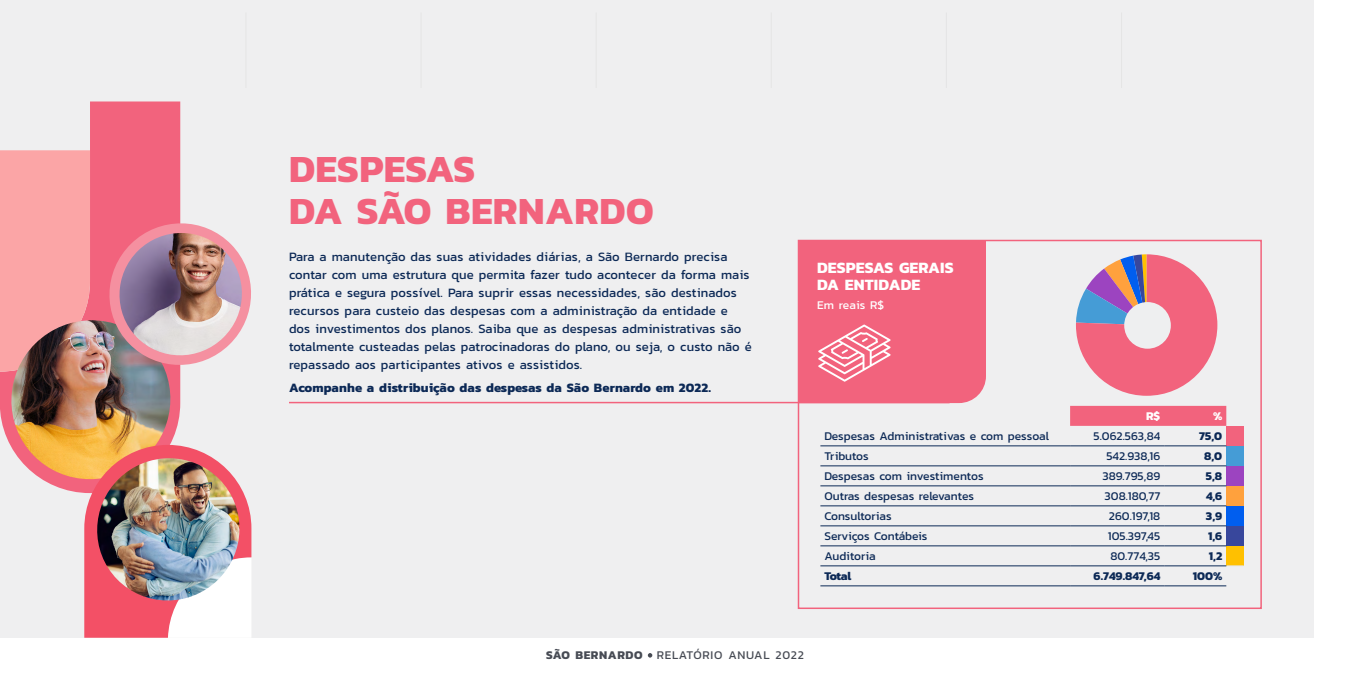
<style>
.page{position:relative;width:1350px;height:675px;background:#fff}
.page>*{position:absolute;margin:0;border:0;box-sizing:border-box;transform-origin:0 0}
.t1{font:700 39px/42px "Kanit";letter-spacing:.01em;color:#f2637d}
.t2{font:700 16px/17px "Kanit";letter-spacing:.01em;color:#fff}
.t3{font:13px/18px "Kanit";letter-spacing:.01em;color:#0c2956}
.t4{font:700 13px "Kanit";letter-spacing:.01em;color:#0c2956}
.t5{font:12px "Kanit";color:#0c2956}
.t6{font:700 12px "Kanit";color:#0c2956}
.t7{font:12px "Kanit";letter-spacing:.06em;color:#474b54}
.t8{font:12px "Kanit";letter-spacing:.01em;color:#fff}
.t9{font:700 12px "Kanit";color:#fff}
.s1{font-weight:700}
</style>
<div class="page">
<div style="left:0;top:0;width:1313px;height:638px;background:#efeff0"></div>
<svg style="left:648px;top:653px;width:4px;height:5px"></svg>
<div style="left:798px;top:240px;width:464px;height:369px;border:2px solid #f2637d"></div>
<div style="left:1070px;top:406px;width:156px;height:20px;background:#f2637d"></div>
<div style="left:1226px;top:426px;width:18px;height:20px;background:#f2637d"></div>
<div style="left:1226px;top:446px;width:18px;height:20px;background:#459cd6"></div>
<div style="left:1226px;top:466px;width:18px;height:20px;background:#9c44c0"></div>
<div style="left:1226px;top:486px;width:18px;height:20px;background:#ffa13d"></div>
<div style="left:1226px;top:506px;width:18px;height:20px;background:#005eef"></div>
<div style="left:1226px;top:526px;width:18px;height:20px;background:#38479c"></div>
<div style="left:1226px;top:546px;width:18px;height:20px;background:#ffc000"></div>
<svg style="left:1226px;top:565px;width:18px;height:1px"></svg>
<hr style="left:820px;top:445px;width:250px;height:1px;background:#0c2956">
<hr style="left:1070px;top:445px;width:94px;height:1px;background:#0c2956">
<hr style="left:1164px;top:445px;width:62px;height:1px;background:#0c2956">
<hr style="left:820px;top:465px;width:250px;height:1px;background:#0c2956">
<hr style="left:1070px;top:465px;width:94px;height:1px;background:#0c2956">
<hr style="left:1164px;top:465px;width:62px;height:1px;background:#0c2956">
<hr style="left:820px;top:485px;width:250px;height:1px;background:#0c2956">
<hr style="left:1070px;top:485px;width:94px;height:1px;background:#0c2956">
<hr style="left:1164px;top:485px;width:62px;height:1px;background:#0c2956">
<hr style="left:820px;top:505px;width:250px;height:1px;background:#0c2956">
<hr style="left:1070px;top:505px;width:94px;height:1px;background:#0c2956">
<hr style="left:1164px;top:505px;width:62px;height:1px;background:#0c2956">
<hr style="left:820px;top:565px;width:250px;height:1px;background:#0c2956">
<hr style="left:1070px;top:565px;width:94px;height:1px;background:#0c2956">
<hr style="left:1164px;top:565px;width:62px;height:1px;background:#0c2956">
<hr style="left:820px;top:585px;width:250px;height:1px;background:#0c2956">
<hr style="left:1070px;top:585px;width:94px;height:1px;background:#0c2956">
<hr style="left:1164px;top:585px;width:62px;height:1px;background:#0c2956">
<hr style="left:820px;top:525px;width:250px;height:1px;background:#0c2956">
<hr style="left:1070px;top:525px;width:94px;height:1px;background:#0c2956">
<hr style="left:1164px;top:525px;width:62px;height:1px;background:#0c2956">
<hr style="left:820px;top:545px;width:250px;height:1px;background:#0c2956">
<hr style="left:1070px;top:545px;width:94px;height:1px;background:#0c2956">
<hr style="left:1164px;top:545px;width:62px;height:1px;background:#0c2956">
<div style="left:798px;top:240px;width:188px;height:163px;background:#f2637d"></div>
<hr style="left:289px;top:402px;width:661px;height:1px;background:#f2637d">
<svg style="left:1076px;top:254px;width:141px;height:142px;fill:#f2637d"></svg>
<div style="left:1124px;top:302px;width:47px;height:47px;background:#eeeff0;border-radius:50%"></div>
<svg style="left:0;top:102px;width:180px;height:391px;fill:#f2637d"></svg>
<div style="left:0;top:150px;width:90px;height:222px;background:#fba5a6"></div>
<img style="left:10px;top:320px;width:161px;height:160px">
<svg style="left:102px;top:216px;width:149px;height:156px"></svg>
<img style="left:118px;top:233px;width:125px;height:123px">
<svg style="left:84px;top:445px;width:167px;height:193px"></svg>
<img style="left:96px;top:458px;width:144px;height:144px">
<hr style="left:245px;top:12px;width:1px;height:76px;background:#e5e5e5">
<hr style="left:421px;top:12px;width:1px;height:76px;background:#e5e5e5">
<hr style="left:596px;top:12px;width:1px;height:76px;background:#e5e5e5">
<hr style="left:946px;top:12px;width:1px;height:76px;background:#e5e5e5">
<hr style="left:1121px;top:12px;width:1px;height:76px;background:#e5e5e5">
<hr style="left:771px;top:12px;width:1px;height:76px;background:#e5e5e5">
<h1 class="t1" style="left:289px;top:146px;width:366px">DESPESAS<br>DA SÃO BERNARDO</h1>
<p class="t3" style="left:289px;top:248px;width:464px">Para a manutenção das suas atividades diárias, a São Bernardo precisa contar com uma estrutura que permita fazer tudo acontecer da forma mais prática e segura possível. Para suprir essas necessidades, são destinados recursos para custeio das despesas com a administração da entidade e dos investimentos dos planos. Saiba que as despesas administrativas são totalmente custeadas pelas patrocinadoras do plano, ou seja, o custo não é repassado aos participantes ativos e assistidos.</p>
<p class="t4" style="left:289px;top:378px;width:424px">Acompanhe a distribuição das despesas da São Bernardo em 2022.</p>
<p class="t2" style="left:817px;top:259px;width:138px">DESPESAS GERAIS<br>DA ENTIDADE</p>
<p class="t8" style="left:817px;top:296px;width:69px">Em reais R$</p>
<p class="t9" style="left:1146px;top:407px;width:16px">R$</p>
<p class="t9" style="left:1213px;top:407px;width:11px">%</p>
<p class="t5" style="left:824px;top:428px;width:226px">Despesas Administrativas e com pessoal</p>
<p class="t5" style="left:1094px;top:428px;width:68px">5.062.563,84</p>
<p class="t6" style="left:1199px;top:427px;width:25px">75,0</p>
<p class="t5" style="left:824px;top:448px;width:46px">Tributos</p>
<p class="t5" style="left:1106px;top:448px;width:55px">542.938,16</p>
<p class="t6" style="left:1204px;top:447px;width:20px">8,0</p>
<p class="t5" style="left:824px;top:468px;width:161px">Despesas com investimentos</p>
<p class="t5" style="left:1102px;top:468px;width:59px">389.795,89</p>
<p class="t6" style="left:1206px;top:467px;width:18px">5,8</p>
<p class="t5" style="left:824px;top:488px;width:151px">Outras despesas relevantes</p>
<p class="t5" style="left:1105px;top:488px;width:57px">308.180,77</p>
<p class="t6" style="left:1206px;top:487px;width:18px">4,6</p>
<p class="t5" style="left:824px;top:508px;width:69px">Consultorias</p>
<p class="t5" style="left:1109px;top:508px;width:53px">260.197,18</p>
<p class="t6" style="left:1206px;top:507px;width:18px">3,9</p>
<p class="t5" style="left:824px;top:528px;width:104px">Serviços Contábeis</p>
<p class="t5" style="left:1108px;top:528px;width:54px">105.397,45</p>
<p class="t6" style="left:1208px;top:527px;width:16px">1,6</p>
<p class="t5" style="left:824px;top:548px;width:53px">Auditoria</p>
<p class="t5" style="left:1110px;top:548px;width:51px">80.774,35</p>
<p class="t6" style="left:1209px;top:547px;width:15px">1,2</p>
<p class="t6" style="left:824px;top:567px;width:28px">Total</p>
<p class="t6" style="left:1094px;top:567px;width:68px">6.749.847,64</p>
<p class="t6" style="left:1193px;top:567px;width:31px">100%</p>
<p class="t7" style="left:546px;top:646px;width:259px"><span class="s1">SÃO BERNARDO</span> RELATÓRIO ANUAL 2022</p>
</div>
